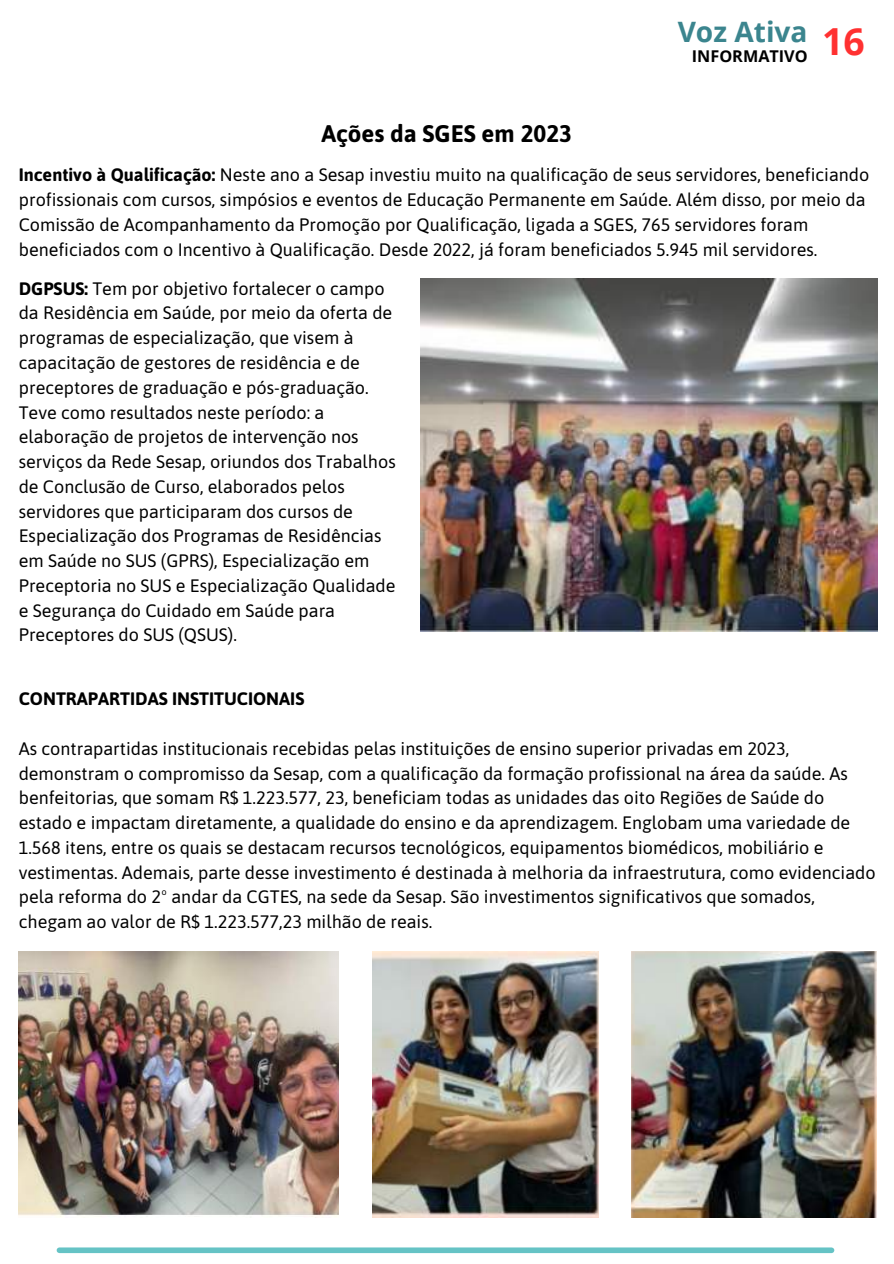
<style>
.page{position:relative;width:894px;height:1264px;background:#fff}
.page>*{position:absolute;margin:0;border:0;box-sizing:border-box;transform-origin:0 0}
.t1{font:700 28.05px "Open Sans";color:#3b858e}
.t2{font:700 24px "Asap";color:#000}
.t3{font:18px/24.8px "Asap";color:#000}
.t4{font:700 18px "Asap";color:#000}
.t5{font:700 16.2px "Open Sans";color:#000}
.s1{font-size:37.2px;color:#ff3131}
.s2{font-weight:700}
</style>
<div class="page">
<div style="left:59px;top:1247px;width:772px;height:5px;background:#65c3c5"></div>
<img style="left:420px;top:278px;width:457px;height:354px">
<img style="left:19px;top:951px;width:319px;height:266px">
<img style="left:372px;top:951px;width:226px;height:266px">
<img style="left:631px;top:951px;width:245px;height:266px">
<h1 class="t1" style="left:677px;top:12px;width:188px">Voz Ativa <span class="s1">16</span></h1>
<p class="t5" style="left:691px;top:45px;width:117px">INFORMATIVO</p>
<h2 class="t2" style="left:321px;top:120px;width:252px">Ações da SGES em 2023</h2>
<p class="t3" style="left:19px;top:162px;width:851px"><span class="s2">Incentivo à Qualificação:</span> Neste ano a Sesap investiu muito na qualificação de seus servidores, beneficiando profissionais com cursos, simpósios e eventos de Educação Permanente em Saúde. Além disso, por meio da Comissão de Acompanhamento da Promoção por Qualificação, ligada a SGES, 765 servidores foram beneficiados com o Incentivo à Qualificação. Desde 2022, já foram beneficiados 5.945 mil servidores.</p>
<p class="t3" style="left:19px;top:276px;width:378px"><span class="s2">DGPSUS:</span> Tem por objetivo fortalecer o campo da Residência em Saúde, por meio da oferta de programas de especialização, que visem à capacitação de gestores de residência e de preceptores de graduação e pós-graduação.<br>Teve como resultados neste período: a elaboração de projetos de intervenção nos serviços da Rede Sesap, oriundos dos Trabalhos de Conclusão de Curso, elaborados pelos servidores que participaram dos cursos de Especialização dos Programas de Residências em Saúde no SUS (GPRS), Especialização em Preceptoria no SUS e Especialização Qualidade e Segurança do Cuidado em Saúde para Preceptores do SUS (QSUS).</p>
<p class="t4" style="left:19px;top:688px;width:287px">CONTRAPARTIDAS INSTITUCIONAIS</p>
<p class="t3" style="left:19px;top:736px;width:858px">As contrapartidas institucionais recebidas pelas instituições de ensino superior privadas em 2023, demonstram o compromisso da Sesap, com a qualificação da formação profissional na área da saúde. As benfeitorias, que somam R$ 1.223.577, 23, beneficiam todas as unidades das oito Regiões de Saúde do estado e impactam diretamente, a qualidade do ensino e da aprendizagem. Englobam uma variedade de 1.568 itens, entre os quais se destacam recursos tecnológicos, equipamentos biomédicos, mobiliário e vestimentas. Ademais, parte desse investimento é destinada à melhoria da infraestrutura, como evidenciado pela reforma do 2º andar da CGTES, na sede da Sesap. São investimentos significativos que somados, chegam ao valor de R$ 1.223.577,23 milhão de reais.</p>
</div>
